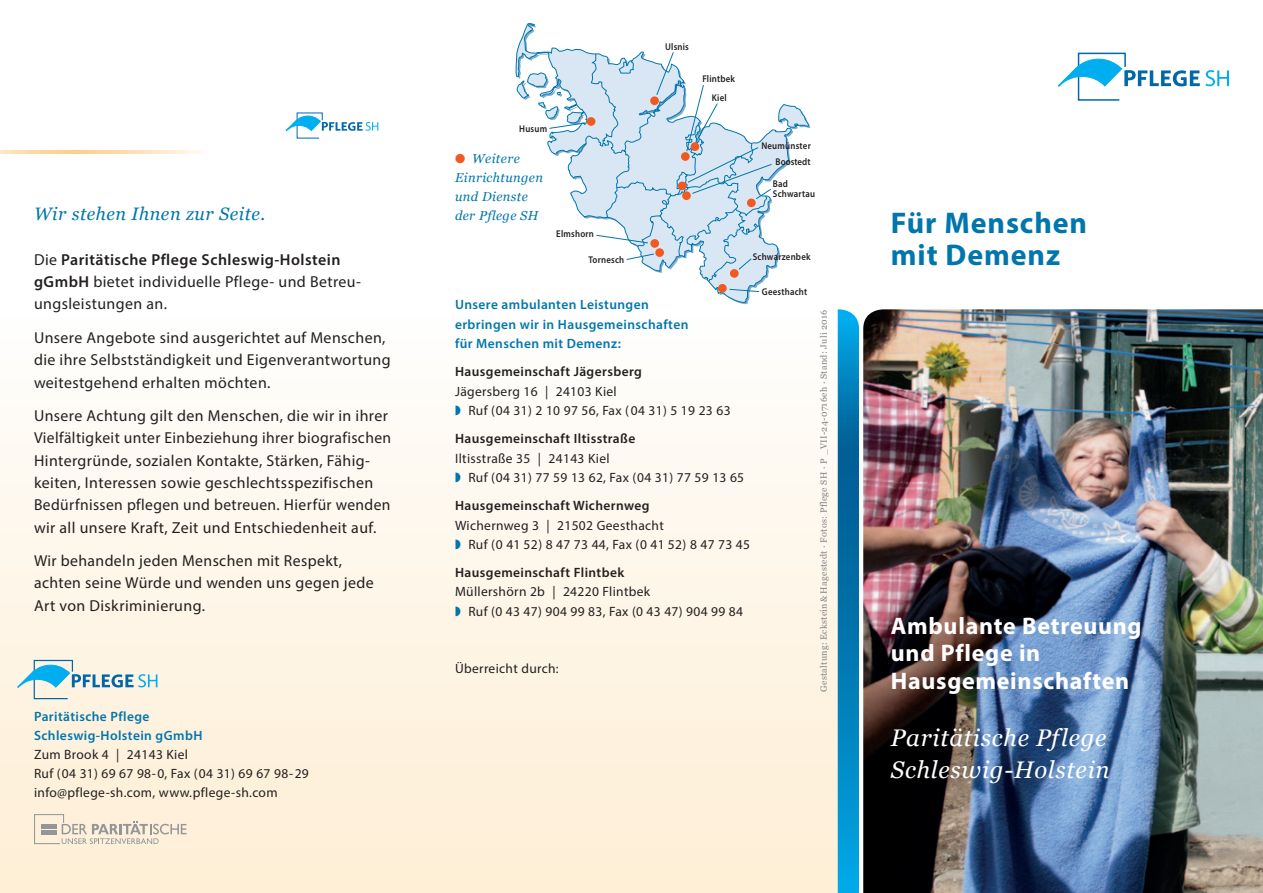
<style>
.page{position:relative;width:1263px;height:893px;background:#fff}
.page>*{position:absolute;margin:0;border:0;box-sizing:border-box;transform-origin:0 0}
.t1{font:700 30px/32px "Myriad Pro";letter-spacing:.03em;color:#0076ac}
.t2{font:700 24px/27.5px "Myriad Pro";letter-spacing:.03em;color:#fff}
.t3{font:italic 24px/32px "Georgia";letter-spacing:.03em;color:#fff}
.t4{font:italic 18px "Georgia";letter-spacing:.03em;color:#0076ac}
.t5{font:15.9px/22.4px "Myriad Pro";letter-spacing:.025em;color:#231f20}
.t6{font:13.5px/19.2px "Myriad Pro";letter-spacing:.025em;color:#231f20}
.t7{font:600 13.5px/19.2px "Myriad Pro";letter-spacing:.03em;color:#0076ac}
.t8{font:600 13.5px "Myriad Pro";letter-spacing:.03em;color:#231f20}
.t9{font:italic 12.9px/19.2px "Georgia";letter-spacing:.03em;color:#0076ac}
.t10{font:600 9.75px/16.6px "Myriad Pro";letter-spacing:.025em;color:#231f20;text-align:right;scale:.9 1}
.t11{font:9px "Georgia";letter-spacing:.035em;color:#808285}
.s1{font-weight:600}
.s2{color:#f15921}
.s3{color:#0076ac}
</style>
<div class="page">
<div style="left:0;top:309px;width:838px;height:584px;background:linear-gradient(to bottom,#fefefd,#feeed5)"></div>
<svg style="left:34px;top:814px;width:153px;height:30px;background:#e5dbca"></svg>
<div style="left:514px;top:21px;width:310px;height:292px;background:#fff"></div>
<svg style="left:516px;top:23px;width:275px;height:280px"></svg>
<svg style="left:778px;top:104px;width:32px;height:26px"></svg>
<svg style="left:557px;top:54px;width:210px;height:228px"></svg>
<svg style="left:656px;top:51px;width:18px;height:45px"></svg>
<div style="left:650px;top:96px;width:9px;height:9px;background:#f15921;border-radius:50%"></div>
<div style="left:747px;top:199px;width:9px;height:8px;background:#f15921;border-radius:50%"></div>
<div style="left:682px;top:191px;width:9px;height:9px;background:#f15921;border-radius:50%"></div>
<div style="left:678px;top:182px;width:8px;height:8px;background:#f15921;border-radius:50%"></div>
<div style="left:650px;top:239px;width:9px;height:9px;background:#f15921;border-radius:50%"></div>
<svg style="left:596px;top:234px;width:53px;height:10px"></svg>
<div style="left:718px;top:284px;width:9px;height:9px;background:#f15921;border-radius:50%"></div>
<svg style="left:728px;top:258px;width:32px;height:34px"></svg>
<div style="left:587px;top:117px;width:8px;height:9px;background:#f15921;border-radius:50%"></div>
<svg style="left:516px;top:73px;width:70px;height:56px"></svg>
<div style="left:655px;top:248px;width:9px;height:9px;background:#f15921;border-radius:50%"></div>
<svg style="left:626px;top:253px;width:29px;height:7px"></svg>
<div style="left:681px;top:152px;width:9px;height:9px;background:#f15921;border-radius:50%"></div>
<svg style="left:686px;top:84px;width:86px;height:116px"></svg>
<img style="left:863px;top:309px;width:400px;height:584px">
<svg style="left:1058px;top:52px;width:171px;height:49px"></svg>
<svg style="left:838px;top:309px;width:21px;height:584px;background:#0180b9"></svg>
<svg style="left:286px;top:112px;width:92px;height:27px"></svg>
<svg style="left:0;top:151px;width:201px;height:2px"></svg>
<svg style="left:17px;top:659px;width:140px;height:41px;background:#c7ddde"></svg>
<p class="t4" style="left:34px;top:203px;width:233px">Wir stehen Ihnen zur Seite.</p>
<p class="t5" style="left:34px;top:248px;width:328px">Die <span class="s1">Paritätische Pflege Schleswig-Holstein gGmbH</span> bietet individuelle Pflege- und Betreu&shy;ungsleistungen an.</p>
<p class="t5" style="left:34px;top:326px;width:358px">Unsere Angebote sind ausgerichtet auf Menschen, die ihre Selbstständigkeit und Eigenverantwortung weitestgehend erhalten möchten.</p>
<p class="t5" style="left:34px;top:404px;width:359px">Unsere Achtung gilt den Menschen, die wir in ihrer Vielfältigkeit unter Einbeziehung ihrer biografischen Hintergründe, sozialen Kontakte, Stärken, Fähig&shy;keiten, Interessen sowie geschlechtsspezifischen Bedürfnissen pflegen und betreuen. Hierfür wenden wir all unsere Kraft, Zeit und Entschiedenheit auf.</p>
<p class="t5" style="left:34px;top:549px;width:341px">Wir behandeln jeden Menschen mit Respekt, achten seine Würde und wenden uns gegen jede<br>Art von Diskriminierung.</p>
<p class="t7" style="left:34px;top:706px;width:170px">Paritätische Pflege<br>Schleswig-Holstein gGmbH</p>
<p class="t6" style="left:34px;top:745px;width:276px">Zum Brook 4 | 24143 Kiel<br>Ruf (04 31) 69 67 98-0, Fax (04 31) 69 67 98-29 info@pflege-sh.com, www.pflege-sh.com</p>
<p class="t10" style="left:519px;top:120px;width:33px">Husum</p>
<p class="t9" style="left:455px;top:149px;width:89px"><span class="s2">●</span> Weitere<br>Einrichtungen und Dienste der Pflege SH</p>
<p class="t10" style="left:556px;top:225px;width:43px">Elmshorn</p>
<p class="t10" style="left:588px;top:251px;width:41px">Tornesch</p>
<p class="t10" style="left:665px;top:38px;width:28px">Ulsnis</p>
<p class="t10" style="left:702px;top:70px;width:38px">Flintbek</p>
<p class="t10" style="left:712px;top:89px;width:18px">Kiel</p>
<p class="t10" style="left:761px;top:137px;width:56px">Neumünster<br>Boostedt</p>
<p class="t10" style="left:773px;top:179px;width:48px;line-height:9.8px;text-align:left">Bad<br>Schwartau</p>
<p class="t10" style="left:753px;top:248px;width:66px">Schwarzenbek</p>
<p class="t10" style="left:762px;top:283px;width:52px">Geesthacht</p>
<p class="t7" style="left:455px;top:295px;width:235px">Unsere ambulanten Leistungen erbringen wir in Hausgemeinschaften für Menschen mit Demenz:</p>
<p class="t8" style="left:455px;top:363px;width:188px">Hausgemeinschaft Jägersberg</p>
<p class="t6" style="left:455px;top:381px;width:277px">Jägersberg 16 | 24103 Kiel<br><span class="s3">◗</span> Ruf (04 31) 2 10 97 56, Fax (04 31) 5 19 23 63</p>
<p class="t8" style="left:455px;top:430px;width:182px">Hausgemeinschaft Iltisstraße</p>
<p class="t6" style="left:455px;top:448px;width:291px">Iltisstraße 35 | 24143 Kiel<br><span class="s3">◗</span> Ruf (04 31) 77 59 13 62, Fax (04 31) 77 59 13 65</p>
<p class="t8" style="left:455px;top:497px;width:196px">Hausgemeinschaft Wichernweg</p>
<p class="t6" style="left:455px;top:515px;width:297px">Wichernweg 3 | 21502 Geesthacht<br><span class="s3">◗</span> Ruf (0 41 52) 8 47 73 44, Fax (0 41 52) 8 47 73 45</p>
<p class="t8" style="left:455px;top:564px;width:171px">Hausgemeinschaft Flintbek</p>
<p class="t6" style="left:455px;top:582px;width:290px">Müllershörn 2b | 24220 Flintbek<br><span class="s3">◗</span> Ruf (0 43 47) 904 99 83, Fax (0 43 47) 904 99 84</p>
<p class="t6" style="left:455px;top:659px;width:105px">Überreicht durch:</p>
<p class="t11" style="left:818px;top:692px;width:384px;rotate:-90deg">Gestaltung: Eckstein &amp; Hagestedt · Fotos: Pflege SH · P _VII-24-0716eh · Stand: Juli 2016</p>
<h1 class="t1" style="left:891px;top:206px;width:198px">Für Menschen mit Demenz</h1>
<h2 class="t2" style="left:891px;top:611px;width:252px">Ambulante Betreuung und Pflege in<br>Hausgemeinschaften</h2>
<h2 class="t3" style="left:891px;top:722px;width:220px">Paritätische Pflege<br>Schleswig-Holstein</h2>
</div>
